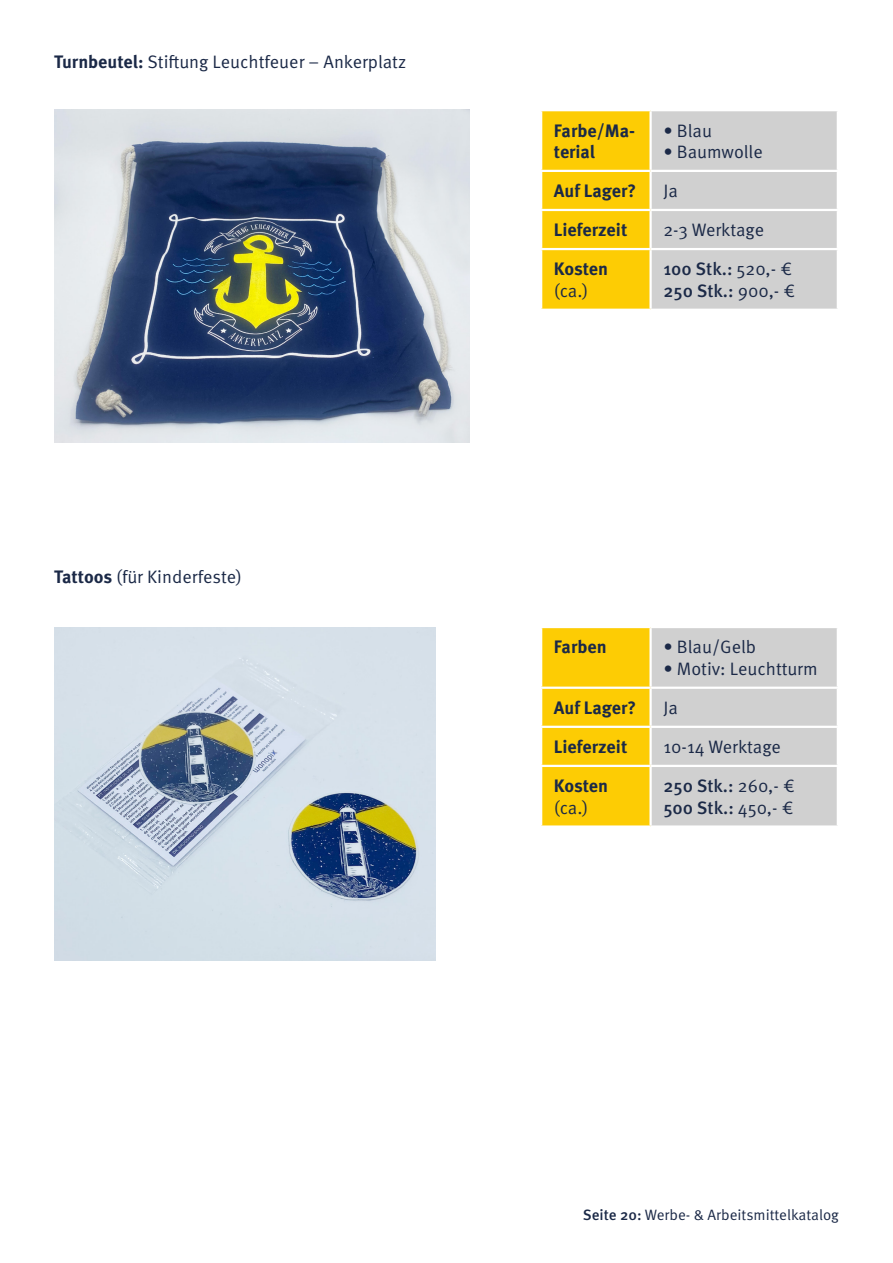
<style>
.page{position:relative;width:893px;height:1263px;background:#fff}
.page>*{position:absolute;margin:0;border:0;box-sizing:border-box;transform-origin:0 0}
.t1{font:18px "Meta Pro Norm";color:#1b2947}
.t2{font:700 18px/21.6px "Meta Pro";color:#1b2947}
.t3{font:500 18px/21.6px "Meta Pro";color:#1b2947}
.t4{font:15px "Meta Pro Norm";color:#1b2947}
.s1{font-family:"Meta Pro";font-weight:700}
.s2{font-family:"Meta Pro Norm";font-weight:400}
.s3{font-family:"Meta Pro";font-weight:500}
</style>
<div class="page">
<img style="left:54px;top:109px;width:415px;height:333px">
<svg style="left:542px;top:111px;width:295px;height:198px;background:#e0ce85"></svg>
<hr style="left:649px;top:111px;width:3px;height:59px;background:#fff">
<hr style="left:540px;top:170px;width:111px;height:2px;background:#fff">
<hr style="left:651px;top:170px;width:188px;height:2px;background:#fff">
<hr style="left:649px;top:172px;width:3px;height:37px;background:#fff">
<hr style="left:540px;top:209px;width:111px;height:2px;background:#fff">
<hr style="left:651px;top:209px;width:188px;height:2px;background:#fff">
<hr style="left:649px;top:211px;width:3px;height:37px;background:#fff">
<hr style="left:540px;top:248px;width:111px;height:2px;background:#fff">
<hr style="left:651px;top:248px;width:188px;height:2px;background:#fff">
<hr style="left:649px;top:250px;width:3px;height:59px;background:#fff">
<img style="left:54px;top:627px;width:381px;height:333px">
<svg style="left:542px;top:628px;width:295px;height:197px;background:#e0ce86"></svg>
<hr style="left:649px;top:628px;width:3px;height:59px;background:#fff">
<hr style="left:540px;top:687px;width:111px;height:2px;background:#fff">
<hr style="left:651px;top:687px;width:188px;height:2px;background:#fff">
<hr style="left:649px;top:689px;width:3px;height:37px;background:#fff">
<hr style="left:540px;top:726px;width:111px;height:2px;background:#fff">
<hr style="left:651px;top:726px;width:188px;height:2px;background:#fff">
<hr style="left:649px;top:728px;width:3px;height:37px;background:#fff">
<hr style="left:540px;top:765px;width:111px;height:2px;background:#fff">
<hr style="left:651px;top:765px;width:188px;height:2px;background:#fff">
<hr style="left:649px;top:767px;width:3px;height:58px;background:#fff">
<p class="t1" style="left:54px;top:48px;width:354px"><span class="s1">Turnbeutel:</span> Stiftung Leuchtfeuer – Ankerplatz</p>
<p class="t1" style="left:54px;top:564px;width:189px"><span class="s1">Tattoos</span> (für Kinderfeste)</p>
<p class="t2" style="left:554px;top:118px;width:83px">Farbe/Ma&shy;terial</p>
<p class="t1" style="left:663px;top:117px;width:50px">• Blau</p>
<p class="t1" style="left:663px;top:138px;width:101px">• Baumwolle</p>
<p class="t2" style="left:554px;top:179px;width:84px">Auf Lager?</p>
<p class="t1" style="left:663px;top:177px;width:16px">Ja</p>
<p class="t2" style="left:554px;top:218px;width:75px">Lieferzeit</p>
<p class="t1" style="left:663px;top:216px;width:102px">2-3 Werktage</p>
<p class="t2" style="left:554px;top:257px;width:56px">Kosten</p>
<p class="t1" style="left:554px;top:277px;width:36px">(ca.)</p>
<p class="t3" style="left:663px;top:257px;width:133px">100 Stk.: <span class="s2">520,- €<br></span>250 Stk.: <span class="s2">900,- €</span></p>
<p class="t2" style="left:554px;top:635px;width:54px">Farben</p>
<p class="t1" style="left:663px;top:633px;width:94px">• Blau/Gelb</p>
<p class="t1" style="left:663px;top:655px;width:156px">• Motiv: Leuchtturm</p>
<p class="t2" style="left:554px;top:696px;width:84px">Auf Lager?</p>
<p class="t1" style="left:663px;top:694px;width:16px">Ja</p>
<p class="t2" style="left:554px;top:735px;width:75px">Lieferzeit</p>
<p class="t1" style="left:663px;top:733px;width:119px">10-14 Werktage</p>
<p class="t2" style="left:554px;top:774px;width:56px">Kosten</p>
<p class="t1" style="left:554px;top:794px;width:36px">(ca.)</p>
<p class="t3" style="left:663px;top:774px;width:133px">250 Stk.: <span class="s2">260,- €<br></span>500 Stk.: <span class="s2">450,- €</span></p>
<p class="t4" style="left:583px;top:1204px;width:258px"><span class="s3">Seite 20:</span> Werbe- &amp; Arbeitsmittelkatalog</p>
</div>
